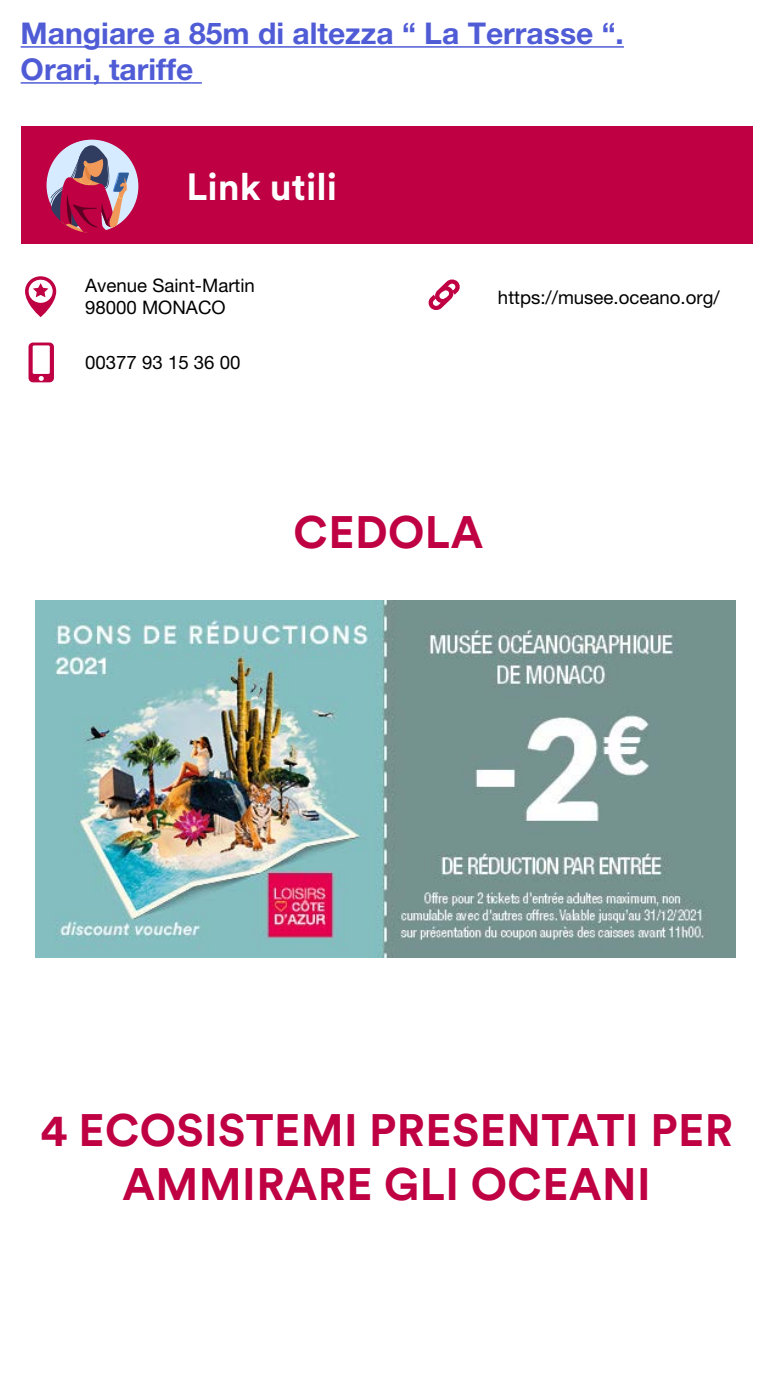
<style>
.page{position:relative;width:777px;height:1380px;background:#fff}
.page>*{position:absolute;margin:0;border:0;box-sizing:border-box;transform-origin:0 0}
.t1{font:700 45px/54px "Circular Std";letter-spacing:.01em;color:#bf0042;text-align:center}
.t2{font:700 37.5px "Circular Std";color:#fff}
.t3{font:700 30px/36px "Helvetica Neue LT Pro";color:#4f5cd6}
.t4{font:18.62px/22.3px "Helvetica Neue LT Pro";color:#000}
</style>
<div class="page">
<hr style="left:21px;top:46px;width:602px;height:2px;background:#4f5cd6">
<hr style="left:21px;top:82px;width:181px;height:2px;background:#4f5cd6">
<div style="left:21px;top:126px;width:731px;height:118px;background:#bf0042"></div>
<svg style="left:46px;top:140px;width:92px;height:93px"></svg>
<svg style="left:25px;top:276px;width:31px;height:41px"></svg>
<svg style="left:29px;top:343px;width:25px;height:39px"></svg>
<svg style="left:428px;top:279px;width:32px;height:31px"></svg>
<img style="left:36px;top:600px;width:699px;height:358px">
<h3 class="t3" style="left:21px;top:15px;width:604px">Mangiare a 85m di altezza “ La Terrasse “.<br>Orari, tariffe</h3>
<h2 class="t2" style="left:186px;top:163px;width:152px">Link utili</h2>
<p class="t4" style="left:85px;top:274px;width:171px">Avenue Saint-Martin<br>98000 MONACO</p>
<p class="t4" style="left:85px;top:351px;width:157px">00377 93 15 36 00</p>
<p class="t4" style="left:498px;top:286px;width:223px">https://musee.oceano.org/</p>
<h1 class="t1" style="left:293px;top:504px;width:191px">CEDOLA</h1>
<h1 class="t1" style="left:40px;top:1102px;width:693px">4 ECOSISTEMI PRESENTATI PER<br>AMMIRARE GLI OCEANI</h1>
</div>
